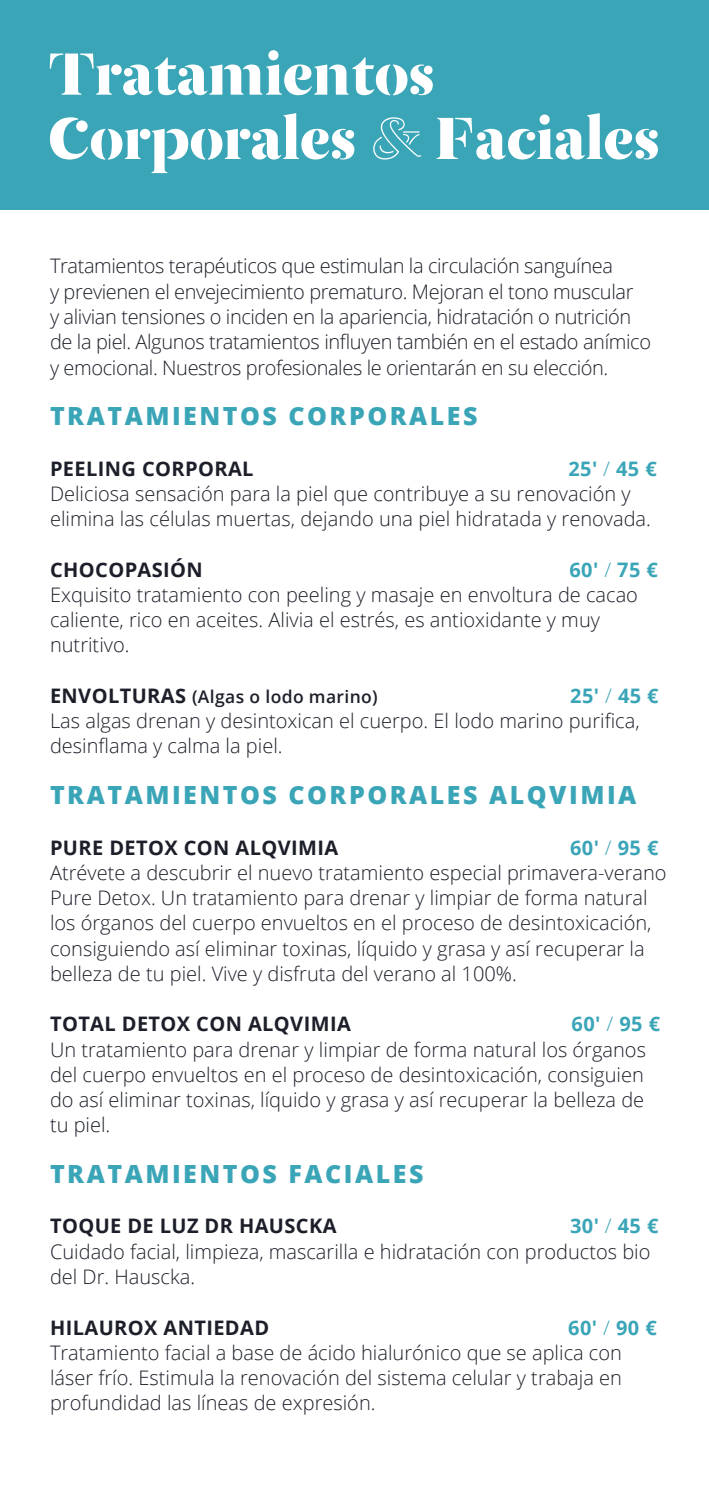
<style>
.page{position:relative;width:709px;height:1489px;background:#fff}
.page>*{position:absolute;margin:0;border:0;box-sizing:border-box;transform-origin:0 0}
.t1{font:65.25px/64.2px "Artiem";color:#fff}
.t2{font:800 25px "Open Sans";letter-spacing:.1em;color:#3ba5b8}
.t3{font:300 20px/25.2px "Open Sans";color:#1c1f29}
.t4{font:300 20px/25.2px "Open Sans";letter-spacing:-.02em;color:#1c1f29}
.t5{font:700 20px "Open Sans";letter-spacing:.02em;color:#1c1f29}
.t6{font:600 17.5px "Open Sans";letter-spacing:.02em;color:#1c1f29}
.s1{font-family:"Artiem Outline"}
.s2{font-weight:700;color:#3ba5b8}
.s3{color:#3ba5b8}
.s4{font-weight:700;font-size:20px}
</style>
<div class="page">
<div style="left:0;top:0;width:709px;height:209px;background:#3ba5b8"></div>
<h1 class="t1" style="left:48px;top:43px;width:612px">Tratamientos<br>Corporales <span class="s1">&amp;</span> Faciales</h1>
<p class="t4" style="left:50px;top:253px;width:602px">Tratamientos terapéuticos que estimulan la circulación sanguínea<br>y previenen el envejecimiento prematuro. Mejoran el tono muscular<br>y alivian tensiones o inciden en la apariencia, hidratación o nutrición de la piel. Algunos tratamientos influyen también en el estado anímico y emocional. Nuestros profesionales le orientarán en su elección.</p>
<p class="t2" style="left:50px;top:397px;width:429px">TRATAMIENTOS CORPORALES</p>
<p class="t5" style="left:50px;top:454px;width:205px">PEELING CORPORAL</p>
<p class="t3" style="left:50px;top:455px;width:608px;text-indent:518px"><span class="s2">25'</span> <span class="s3">/</span> <span class="s2">45 €<br></span>Deliciosa sensación para la piel que contribuye a su renovación y elimina las células muertas, dejando una piel hidratada y renovada.</p>
<p class="t5" style="left:50px;top:555px;width:154px">CHOCOPASIÓN</p>
<p class="t3" style="left:50px;top:556px;width:609px;text-indent:519px"><span class="s2">60'</span> <span class="s3">/</span> <span class="s2">75 € </span>Exquisito tratamiento con peeling y masaje en envoltura de cacao caliente, rico en aceites. Alivia el estrés, es antioxidante y muy nutritivo.</p>
<p class="t6" style="left:50px;top:684px;width:329px"><span class="s4">ENVOLTURAS</span> (Algas o lodo marino)</p>
<p class="t3" style="left:50px;top:682px;width:610px;text-indent:520px"><span class="s2">25'</span> <span class="s3">/</span> <span class="s2">45 €<br></span>Las algas drenan y desintoxican el cuerpo. El lodo marino purifica, desinflama y calma la piel.</p>
<p class="t2" style="left:50px;top:775px;width:588px">TRATAMIENTOS CORPORALES ALQVIMIA</p>
<p class="t5" style="left:50px;top:833px;width:290px">PURE DETOX CON ALQVIMIA</p>
<p class="t3" style="left:50px;top:834px;width:618px;text-indent:520px"><span class="s2">60'</span> <span class="s3">/</span> <span class="s2">95 € </span>Atrévete a descubrir el nuevo tratamiento especial primavera-verano Pure Detox. Un tratamiento para drenar y limpiar de forma natural los órganos del cuerpo envueltos en el proceso de desintoxicación, consiguiendo así eliminar toxinas, líquido y grasa y así recuperar la belleza de tu piel. Vive y disfruta del verano al 100%.</p>
<p class="t5" style="left:50px;top:1009px;width:302px">TOTAL DETOX CON ALQVIMIA</p>
<p class="t3" style="left:50px;top:1010px;width:611px;text-indent:521px"><span class="s2">60'</span> <span class="s3">/</span> <span class="s2">95 € </span>Un tratamiento para drenar y limpiar de forma natural los órganos del cuerpo envueltos en el proceso de desintoxicación, consiguien do así eliminar toxinas, líquido y grasa y así recuperar la belleza de tu piel.</p>
<p class="t2" style="left:50px;top:1154px;width:375px">TRATAMIENTOS FACIALES</p>
<p class="t5" style="left:50px;top:1211px;width:288px">TOQUE DE LUZ DR HAUSCKA</p>
<p class="t3" style="left:50px;top:1212px;width:610px;text-indent:520px"><span class="s2">30'</span> <span class="s3">/</span> <span class="s2">45 €<br></span>Cuidado facial, limpieza, mascarilla e hidratación con productos bio del Dr. Hauscka.</p>
<p class="t5" style="left:50px;top:1312px;width:221px">HILAUROX ANTIEDAD</p>
<p class="t3" style="left:50px;top:1313px;width:608px;text-indent:518px"><span class="s2">60'</span> <span class="s3">/</span> <span class="s2">90 € </span>Tratamiento facial a base de ácido hialurónico que se aplica con láser frío. Estimula la renovación del sistema celular y trabaja en profundidad las líneas de expresión.</p>
</div>
